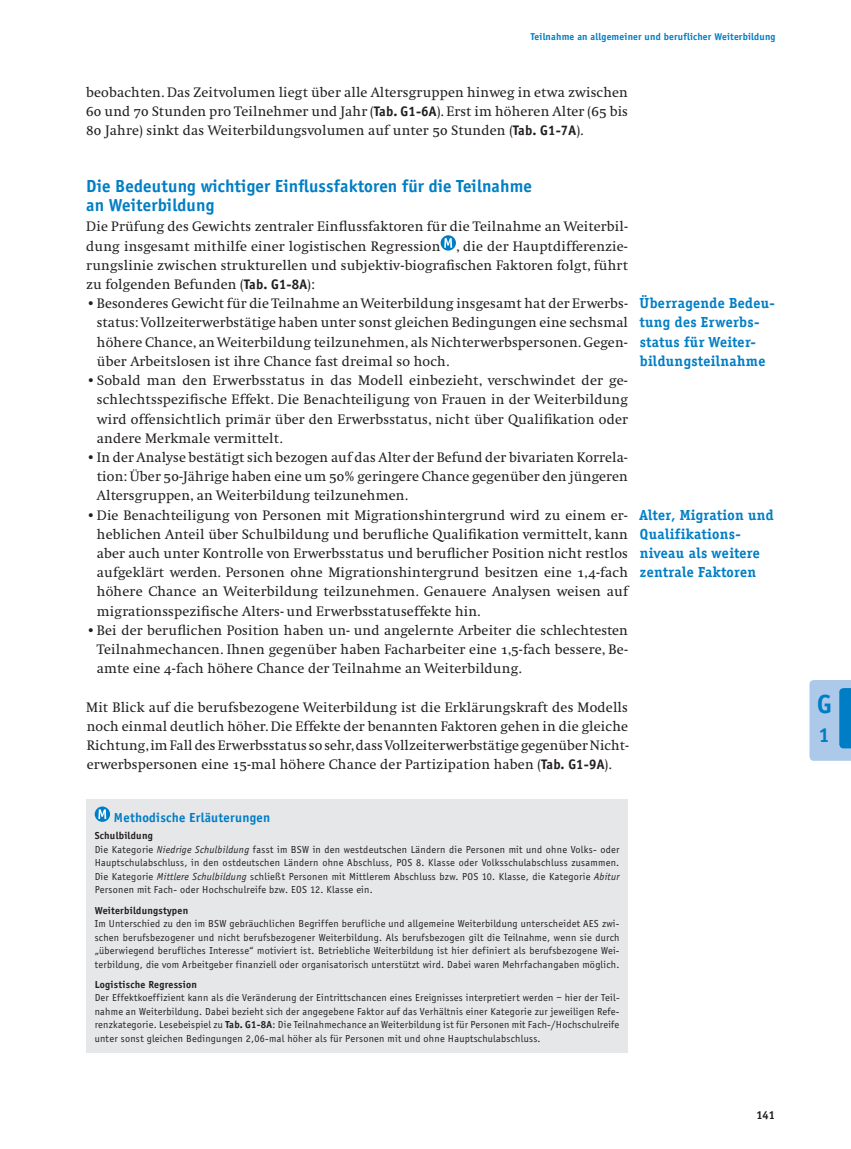
<style>
.page{position:relative;width:851px;height:1149px;background:#fff}
.page>*{position:absolute;margin:0;border:0;box-sizing:border-box;transform-origin:0 0}
.t1{font:700 27px "Officina Sans";color:#007ec5}
.t2{font:700 21px "Officina Sans";color:#007ec5}
.t3{font:700 18px/19.2px "Officina Sans";letter-spacing:.01em;color:#007ec5}
.t4{font:700 15px/19.2px "Officina Serif";letter-spacing:.025em;color:#007ec5}
.t5{font:14.25px/19.2px "Swift Regular Os F";letter-spacing:.01em;color:#231f20;text-align:justify}
.t6{font:700 13.5px "Officina Sans";letter-spacing:.02em;color:#007ec5}
.t7{font:700 12px "Officina Sans";color:#231f20}
.t8{font:10.5px/13.5px "Officina Sans";letter-spacing:.025em;color:#231f20;text-align:justify}
.t9{font:700 10.5px "Officina Sans";letter-spacing:.025em;color:#231f20}
.t10{font:700 10.2px "Officina Sans";letter-spacing:.02em;color:#007ec5}
.s1{font-family:"Officina Sans";font-weight:700}
.s2{font-weight:700}
.s3{font-style:italic}
</style>
<div class="page">
<svg style="left:809px;top:680px;width:42px;height:80px;background:#89bae1"></svg>
<svg style="left:440px;top:235px;width:16px;height:15px"></svg>
<svg style="left:444px;top:238px;width:8px;height:10px"></svg>
<div style="left:86px;top:799px;width:542px;height:253px;background:#e6e7e9"></div>
<svg style="left:95px;top:806px;width:15px;height:15px"></svg>
<svg style="left:98px;top:809px;width:8px;height:9px"></svg>
<p class="t10" style="left:530px;top:33px;width:246px">Teilnahme an allgemeiner und beruflicher Weiterbildung</p>
<p class="t5" style="left:86px;top:84px;width:543px">beobachten. Das Zeitvolumen liegt über alle Altersgruppen hinweg in etwa zwischen 60 und 70 Stunden pro Teilnehmer und Jahr (<span class="s1">Tab. G1-6A</span>). Erst im höheren Alter (65 bis 80 Jahre) sinkt das Weiterbildungsvolumen auf unter 50 Stunden (<span class="s1">Tab. G1-7A</span>).</p>
<p class="t3" style="left:86px;top:177px;width:447px">Die Bedeutung wichtiger Einflussfaktoren für die Teilnahme an Weiterbildung</p>
<p class="t5" style="left:86px;top:218px;width:543px">Die Prüfung des Gewichts zentraler Einflussfaktoren für die Teilnahme an Weiterbil&shy;dung insgesamt mithilfe einer logistischen Regression , die der Hauptdifferenzie&shy;rungslinie zwischen strukturellen und subjektiv-biografischen Faktoren folgt, führt zu folgenden Befunden (<span class="s1">Tab. G1-8A</span>):</p>
<p class="t5" style="left:97px;top:295px;width:532px;text-indent:-11px">• Besonderes Gewicht für die Teilnahme an Weiterbildung insgesamt hat der Erwerbs&shy;status: Vollzeiterwerbstätige haben unter sonst gleichen Bedingungen eine sechsmal höhere Chance, an Weiterbildung teilzunehmen, als Nichterwerbspersonen. Gegen&shy;über Arbeitslosen ist ihre Chance fast dreimal so hoch.</p>
<p class="t5" style="left:97px;top:372px;width:532px;text-indent:-11px">• Sobald man den Erwerbsstatus in das Modell einbezieht, verschwindet der ge&shy;schlechtsspezifische Effekt. Die Benachteiligung von Frauen in der Weiterbildung wird offensichtlich primär über den Erwerbsstatus, nicht über Qualifikation oder andere Merkmale vermittelt.</p>
<p class="t5" style="left:97px;top:448px;width:532px;text-indent:-11px">• In der Analyse bestätigt sich bezogen auf das Alter der Befund der bivariaten Korrela&shy;tion: Über 50-Jährige haben eine um 50% geringere Chance gegenüber den jüngeren Altersgruppen, an Weiterbildung teilzunehmen.</p>
<p class="t5" style="left:97px;top:506px;width:532px;text-indent:-11px">• Die Benachteiligung von Personen mit Migrationshintergrund wird zu einem er&shy;heblichen Anteil über Schulbildung und berufliche Qualifikation vermittelt, kann aber auch unter Kontrolle von Erwerbsstatus und beruflicher Position nicht restlos aufgeklärt werden. Personen ohne Migrationshintergrund besitzen eine 1,4-fach höhere Chance an Weiterbildung teilzunehmen. Genauere Analysen weisen auf migrationsspezifische Alters- und Erwerbsstatuseffekte hin.</p>
<p class="t5" style="left:97px;top:621px;width:532px;text-indent:-11px">• Bei der beruflichen Position haben un- und angelernte Arbeiter die schlechtesten Teilnahmechancen. Ihnen gegenüber haben Facharbeiter eine 1,5-fach bessere, Be&shy;amte eine 4-fach höhere Chance der Teilnahme an Weiterbildung.</p>
<p class="t5" style="left:86px;top:698px;width:544px">Mit Blick auf die berufsbezogene Weiterbildung ist die Erklärungskraft des Modells noch einmal deutlich höher. Die Effekte der benannten Faktoren gehen in die gleiche Richtung, im Fall des Erwerbsstatus so sehr, dass Vollzeiterwerbstätige gegenüber Nicht&shy;erwerbspersonen eine 15-mal höhere Chance der Partizipation haben (<span class="s1">Tab. G1-9A</span>).</p>
<p class="t4" style="left:639px;top:295px;width:137px">Überragende Bedeu&shy;tung des Erwerbs&shy;status für Weiter&shy;bildungsteilnahme</p>
<p class="t4" style="left:639px;top:506px;width:136px">Alter, Migration und<br>Qualifikations&shy;niveau als weitere zentrale Faktoren</p>
<p class="t6" style="left:114px;top:812px;width:158px">Methodische Erläuterungen</p>
<p class="t8" style="left:95px;top:829px;width:526px;text-align:left"><span class="s2">Schulbildung<br></span>Die Kategorie <span class="s3">Niedrige Schulbildung</span> fasst im BSW in den westdeutschen Ländern die Personen mit und ohne Volks- oder Hauptschulabschluss, in den ostdeutschen Ländern ohne Abschluss, POS 8. Klasse oder Volksschulabschluss zusammen.<br>Die Kategorie <span class="s3">Mittlere Schulbildung</span> schließt Personen mit Mittlerem Abschluss bzw. POS 10. Klasse, die Kategorie <span class="s3">Abitur </span>Personen mit Fach- oder Hochschulreife bzw. EOS 12. Klasse ein.</p>
<p class="t9" style="left:95px;top:905px;width:95px">Weiterbildungstypen</p>
<p class="t8" style="left:95px;top:917px;width:526px">Im Unterschied zu den im BSW gebräuchlichen Begriffen berufliche und allgemeine Weiterbildung unterscheidet AES zwi&shy;schen berufsbezogener und nicht berufsbezogener Weiterbildung. Als berufsbezogen gilt die Teilnahme, wenn sie durch „überwiegend berufliches Interesse“ motiviert ist. Betriebliche Weiterbildung ist hier definiert als berufsbezogene Wei&shy;terbildung, die vom Arbeitgeber finanziell oder organisatorisch unterstützt wird. Dabei waren Mehrfachangaben möglich.</p>
<p class="t9" style="left:95px;top:980px;width:104px">Logistische Regression</p>
<p class="t8" style="left:95px;top:991px;width:526px">Der Effektkoeffizient kann als die Veränderung der Eintrittschancen eines Ereignisses interpretiert werden – hier der Teil&shy;nahme an Weiterbildung. Dabei bezieht sich der angegebene Faktor auf das Verhältnis einer Kategorie zur jeweiligen Refe&shy;renzkategorie. Lesebeispiel zu <span class="s2">Tab. G1-8A</span>: Die Teilnahmechance an Weiterbildung ist für Personen mit Fach-/Hochschulreife unter sonst gleichen Bedingungen 2,06-mal höher als für Personen mit und ohne Hauptschulabschluss.</p>
<p class="t7" style="left:756px;top:1109px;width:20px">141</p>
<h1 class="t1" style="left:817px;top:693px;width:16px">G</h1>
<h2 class="t2" style="left:818px;top:726px;width:12px">1</h2>
</div>
